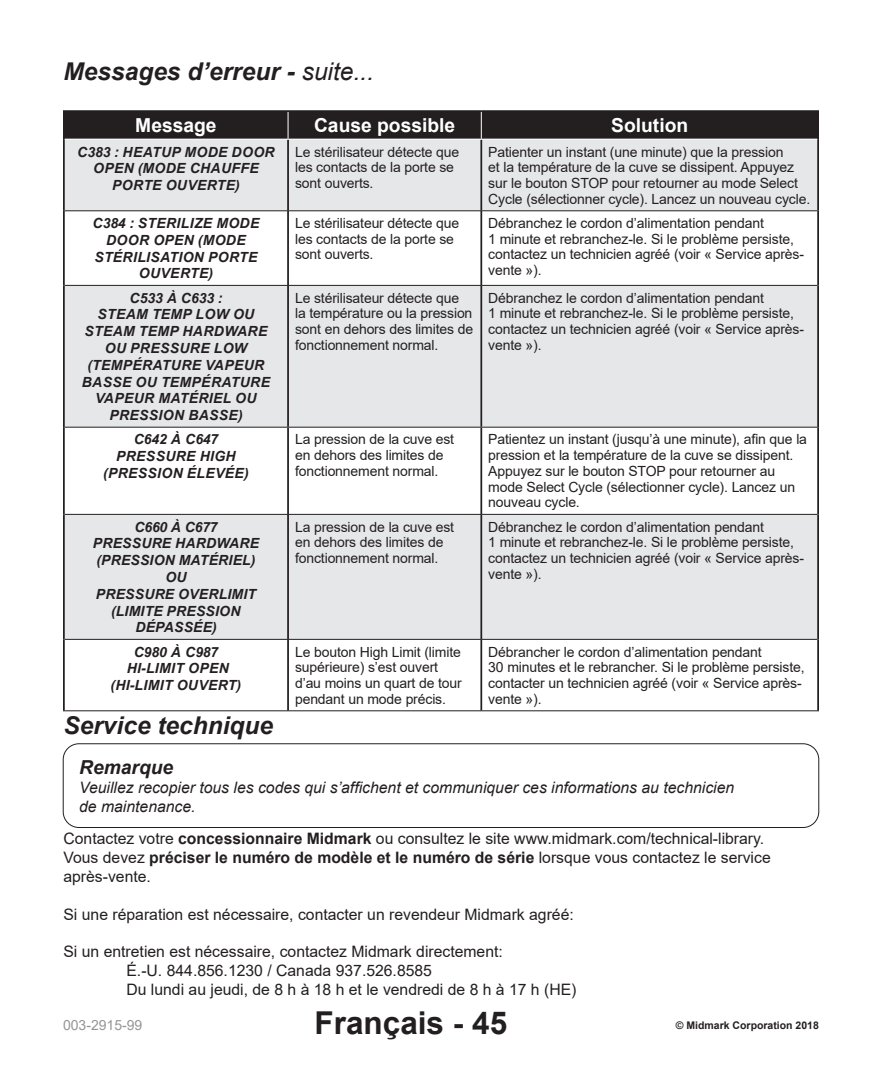
<style>
.page{position:relative;width:882px;height:1071px;background:#fff}
.page>*{position:absolute;margin:0;border:0;box-sizing:border-box;transform-origin:0 0}
.t1{font:700 31.5px "Arial";color:#231f20}
.Sub_Headings{font:italic 700 24.5px "Arial";color:#231f20}
.Sub_Heading_2_FR{font:italic 700 24.5px "Arial";color:#231f20}
.t2{font:700 19.25px "Arial";color:#fff}
.Note{font:italic 700 19.25px "Arial";color:#231f20}
.Body_Text{font:15.75px/18.9px "Arial";color:#231f20}
.Caution_-_Equp_Alert{font:italic 15.75px/18.9px "Arial";color:#231f20}
.Body_Text-2{font:14px/15.8px "Arial";letter-spacing:-.01em;color:#231f20}
.Body_Text-3{font:italic 700 14px/16.8px "Arial";letter-spacing:.025em;color:#231f20;text-align:center}
.t3{font:14px "Arial";color:#939598}
.t4{font:700 10.5px "Arial";color:#231f20}
.s1{font-weight:400}
.s2{font-weight:700}
</style>
<div class="page">
<div style="left:63px;top:744px;width:756px;height:84px;border:1px solid #231f20;border-radius:16px"></div>
<div style="left:65px;top:140px;width:752px;height:71px;background:#e6e7e9"></div>
<svg style="left:65px;top:212px;width:752px;height:499px;fill:#e6e7e9"></svg>
<hr style="left:63px;top:139px;width:2px;height:72px;background:#231f20">
<hr style="left:287px;top:140px;width:2px;height:71px;background:#231f20">
<hr style="left:480px;top:140px;width:2px;height:71px;background:#231f20">
<hr style="left:817px;top:139px;width:2px;height:72px;background:#231f20">
<hr style="left:63px;top:211px;width:2px;height:74px;background:#231f20">
<hr style="left:287px;top:211px;width:2px;height:74px;background:#231f20">
<hr style="left:480px;top:211px;width:2px;height:74px;background:#231f20">
<hr style="left:817px;top:211px;width:2px;height:74px;background:#231f20">
<hr style="left:63px;top:285px;width:2px;height:142px;background:#231f20">
<hr style="left:287px;top:286px;width:2px;height:141px;background:#231f20">
<hr style="left:480px;top:286px;width:2px;height:141px;background:#231f20">
<hr style="left:817px;top:285px;width:2px;height:142px;background:#231f20">
<hr style="left:63px;top:427px;width:2px;height:87px;background:#231f20">
<hr style="left:287px;top:428px;width:2px;height:86px;background:#231f20">
<hr style="left:480px;top:428px;width:2px;height:86px;background:#231f20">
<hr style="left:817px;top:427px;width:2px;height:87px;background:#231f20">
<hr style="left:63px;top:514px;width:2px;height:125px;background:#231f20">
<hr style="left:287px;top:515px;width:2px;height:124px;background:#231f20">
<hr style="left:480px;top:515px;width:2px;height:124px;background:#231f20">
<hr style="left:817px;top:514px;width:2px;height:125px;background:#231f20">
<hr style="left:63px;top:639px;width:2px;height:72px;background:#231f20">
<hr style="left:287px;top:640px;width:2px;height:71px;background:#231f20">
<hr style="left:480px;top:640px;width:2px;height:71px;background:#231f20">
<hr style="left:817px;top:639px;width:2px;height:72px;background:#231f20">
<hr style="left:65px;top:211px;width:223px;height:1px;background:#231f20">
<hr style="left:288px;top:211px;width:193px;height:1px;background:#231f20">
<hr style="left:481px;top:211px;width:336px;height:1px;background:#231f20">
<hr style="left:65px;top:285px;width:223px;height:1px;background:#231f20">
<hr style="left:288px;top:285px;width:193px;height:1px;background:#231f20">
<hr style="left:481px;top:285px;width:336px;height:1px;background:#231f20">
<hr style="left:65px;top:514px;width:223px;height:1px;background:#231f20">
<hr style="left:288px;top:514px;width:193px;height:1px;background:#231f20">
<hr style="left:481px;top:514px;width:336px;height:1px;background:#231f20">
<hr style="left:65px;top:639px;width:223px;height:1px;background:#231f20">
<hr style="left:288px;top:639px;width:193px;height:1px;background:#231f20">
<hr style="left:481px;top:639px;width:336px;height:1px;background:#231f20">
<hr style="left:63px;top:711px;width:225px;height:1px;background:#231f20">
<hr style="left:288px;top:711px;width:193px;height:1px;background:#231f20">
<hr style="left:481px;top:711px;width:338px;height:1px;background:#231f20">
<hr style="left:63px;top:110px;width:225px;height:2px;background:#231f20">
<hr style="left:63px;top:112px;width:2px;height:27px;background:#231f20">
<hr style="left:288px;top:110px;width:193px;height:2px;background:#231f20">
<hr style="left:481px;top:110px;width:338px;height:2px;background:#231f20">
<hr style="left:817px;top:112px;width:2px;height:27px;background:#231f20">
<div style="left:64px;top:112px;width:754px;height:27px;background:#231f20"></div>
<hr style="left:65px;top:427px;width:223px;height:1px;background:#231f20">
<hr style="left:288px;top:427px;width:193px;height:1px;background:#231f20">
<hr style="left:481px;top:427px;width:336px;height:1px;background:#231f20">
<p class="Sub_Headings" style="left:63px;top:55px;width:312px">Messages d’erreur - <span class="s1">suite...</span></p>
<p class="t2" style="left:135px;top:112px;width:83px">Message</p>
<p class="t2" style="left:314px;top:112px;width:143px">Cause possible</p>
<p class="t2" style="left:611px;top:112px;width:78px">Solution</p>
<p class="Body_Text-3" style="left:77px;top:144px;width:199px">C383 : HEATUP MODE DOOR<br>OPEN (MODE CHAUFFE<br>PORTE OUVERTE)</p>
<p class="Body_Text-2" style="left:295px;top:144px;width:166px">Le stérilisateur détecte que les contacts de la porte se sont ouverts.</p>
<p class="Body_Text-2" style="left:488px;top:144px;width:323px">Patienter un instant (une minute) que la pression<br>et la température de la cuve se dissipent. Appuyez sur le bouton STOP pour retourner au mode Select Cycle (sélectionner cycle). Lancez un nouveau cycle.</p>
<p class="Body_Text-3" style="left:92px;top:215px;width:168px">C384 : STERILIZE MODE<br>DOOR OPEN (MODE<br>STÉRILISATION PORTE<br>OUVERTE)</p>
<p class="Body_Text-2" style="left:295px;top:215px;width:166px">Le stérilisateur détecte que les contacts de la porte se sont ouverts.</p>
<p class="Body_Text-2" style="left:488px;top:215px;width:317px">Débranchez le cordon d’alimentation pendant<br>1 minute et rebranchez-le. Si le problème persiste, contactez un technicien agréé (voir « Service après&shy;vente »).</p>
<p class="Body_Text-3" style="left:82px;top:290px;width:190px">C533 À C633 :<br>STEAM TEMP LOW OU<br>STEAM TEMP HARDWARE<br>OU PRESSURE LOW (TEMPÉRATURE VAPEUR<br>BASSE OU TEMPÉRATURE<br>VAPEUR MATÉRIEL OU<br>PRESSION BASSE)</p>
<p class="Body_Text-2" style="left:295px;top:290px;width:180px">Le stérilisateur détecte que la température ou la pression sont en dehors des limites de fonctionnement normal.</p>
<p class="Body_Text-2" style="left:488px;top:290px;width:317px">Débranchez le cordon d’alimentation pendant<br>1 minute et rebranchez-le. Si le problème persiste, contactez un technicien agréé (voir « Service après&shy;vente »).</p>
<p class="Body_Text-3" style="left:103px;top:431px;width:147px">C642 À C647<br>PRESSURE HIGH (PRESSION ÉLEVÉE)</p>
<p class="Body_Text-2" style="left:295px;top:431px;width:161px">La pression de la cuve est en dehors des limites de fonctionnement normal.</p>
<p class="Body_Text-2" style="left:488px;top:431px;width:320px">Patientez un instant (jusqu’à une minute), afin que la pression et la température de la cuve se dissipent.<br>Appuyez sur le bouton STOP pour retourner au mode Select Cycle (sélectionner cycle). Lancez un nouveau cycle.</p>
<p class="Body_Text-3" style="left:93px;top:519px;width:168px">C660 À C677<br>PRESSURE HARDWARE (PRESSION MATÉRIEL)<br>OU<br>PRESSURE OVERLIMIT (LIMITE PRESSION<br>DÉPASSÉE)</p>
<p class="Body_Text-2" style="left:295px;top:519px;width:161px">La pression de la cuve est en dehors des limites de fonctionnement normal.</p>
<p class="Body_Text-2" style="left:488px;top:519px;width:317px">Débranchez le cordon d’alimentation pendant<br>1 minute et rebranchez-le. Si le problème persiste, contactez un technicien agréé (voir « Service après&shy;vente »).</p>
<p class="Body_Text-3" style="left:111px;top:644px;width:132px">C980 À C987<br>HI-LIMIT OPEN (HI-LIMIT OUVERT)</p>
<p class="Body_Text-2" style="left:295px;top:644px;width:168px">Le bouton High Limit (limite supérieure) s’est ouvert d’au moins un quart de tour pendant un mode précis.</p>
<p class="Body_Text-2" style="left:488px;top:644px;width:318px">Débrancher le cordon d’alimentation pendant<br>30 minutes et le rebrancher. Si le problème persiste, contacter un technicien agréé (voir « Service après&shy;vente »).</p>
<p class="Sub_Heading_2_FR" style="left:63px;top:709px;width:211px">Service technique</p>
<p class="Note" style="left:79px;top:754px;width:96px">Remarque</p>
<p class="Caution_-_Equp_Alert" style="left:79px;top:778px;width:657px">Veuillez recopier tous les codes qui s’affichent et communiquer ces informations au technicien de maintenance.</p>
<p class="Body_Text" style="left:63px;top:829px;width:709px">Contactez votre <span class="s2">concessionnaire Midmark</span> ou consultez le site www.midmark.com/technical-library.<br>Vous devez <span class="s2">préciser le numéro de modèle et le numéro de série</span> lorsque vous contactez le service après-vente.</p>
<p class="Body_Text" style="left:63px;top:905px;width:512px">Si une réparation est nécessaire, contacter un revendeur Midmark agréé:</p>
<p class="Body_Text" style="left:126px;top:942px;width:452px;text-indent:-63px">Si un entretien est nécessaire, contactez Midmark directement:<br>É.-U. 844.856.1230 / Canada 937.526.8585<br>Du lundi au jeudi, de 8 h à 18 h et le vendredi de 8 h à 17 h (HE)</p>
<h1 class="t1" style="left:315px;top:1001px;width:194px">Français - 45</h1>
<p class="t3" style="left:63px;top:1015px;width:81px">003-2915-99</p>
<p class="t4" style="left:676px;top:1018px;width:145px">© Midmark Corporation 2018</p>
</div>
